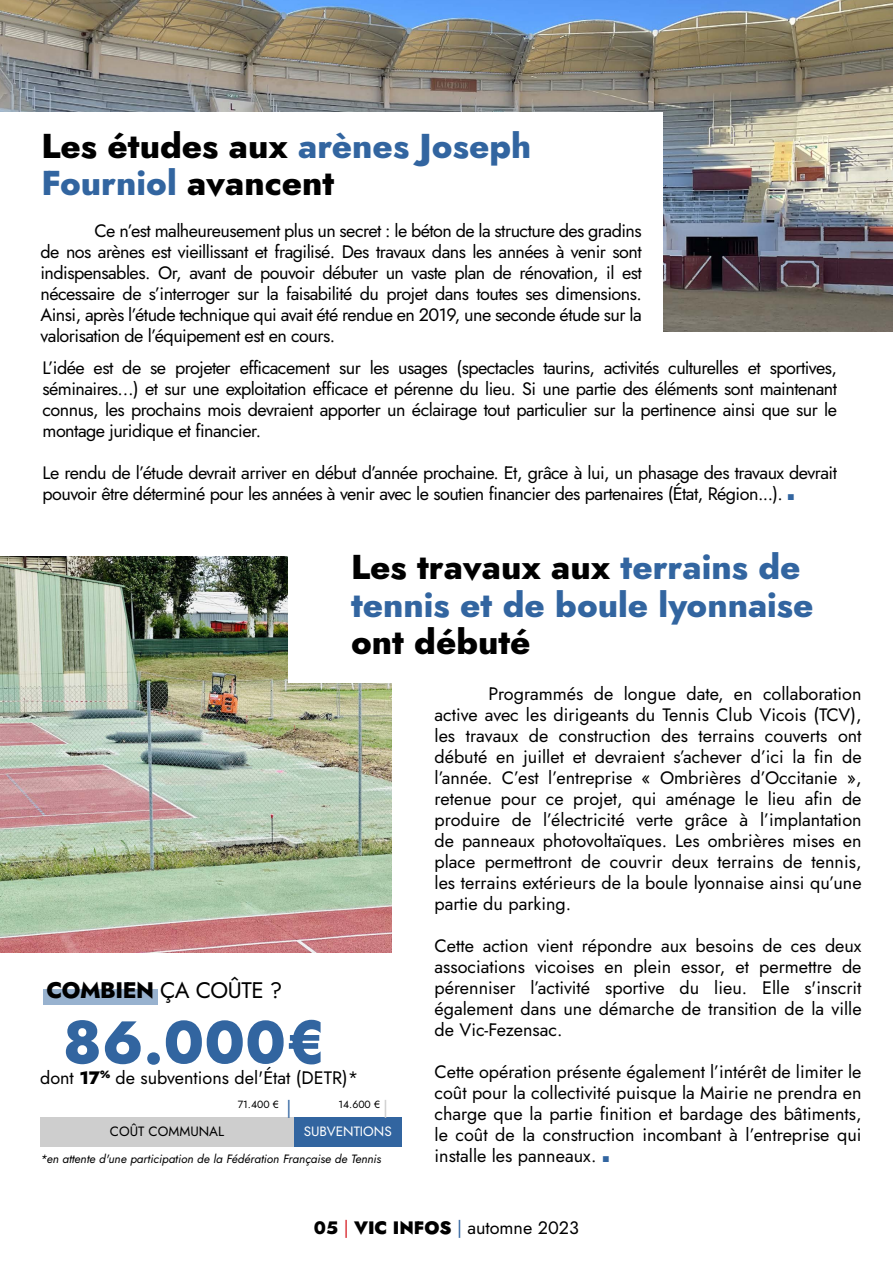
<style>
.page{position:relative;width:893px;height:1263px;background:#fff}
.page>*{position:absolute;margin:0;border:0;box-sizing:border-box;transform-origin:0 0}
.t1{font:800 60px "Jost";color:#3265a0}
.t2{font:800 34.5px/37.5px "Jost";color:#000}
.t3{font:800 34.5px/37.5px "Jost";color:#3265a0}
.t4{font:22.5px "Jost";letter-spacing:-.02em;color:#000}
.t5{font:18px/21px "Jost";letter-spacing:-.03em;color:#000;text-align:justify}
.t6{font:18px "Jost";color:#000}
.t7{font:18px "Jost";color:#3265a0}
.t8{font:18px "Jost";color:#cecece}
.t9{font:13.5px "Jost";color:#000}
.t10{font:13.5px "Jost";color:#fff}
.t11{font:italic 12px "Jost";color:#000}
.t12{font:10.5px "Jost";color:#000}
.s1{color:#3265a0}
.s2{font-family:"Acumin Variable Concept";font-size:22.5px;color:#3265a0}
.s3{color:#000}
.s4{font-weight:800}
.s5{color:#d72329}
.s6{font-weight:900}
</style>
<div class="page">
<img style="left:0;top:556px;width:392px;height:397px">
<img style="left:0;top:0;width:893px;height:332px">
<div style="left:43px;top:989px;width:115px;height:15px;background:#98b2cf"></div>
<div style="left:41px;top:1117px;width:361px;height:30px;background:#3265a0"></div>
<div style="left:41px;top:1117px;width:253px;height:30px;background:#cecece"></div>
<div style="left:0;top:112px;width:662px;height:226px;background:#fff"></div>
<div style="left:288px;top:548px;width:374px;height:135px;background:#fff"></div>
<h2 class="t2" style="left:42px;top:127px;width:491px">Les études aux <span class="s1">arènes Joseph<br>Fourniol</span> avancent</h2>
<p class="t5" style="left:40px;top:221px;width:603px;text-indent:54px">Ce n’est malheureusement plus un secret : le béton de la structure des gradins de nos arènes est vieillissant et fragilisé. Des travaux dans les années à venir sont indispensables. Or, avant de pouvoir débuter un vaste plan de rénovation, il est nécessaire de s’interroger sur la faisabilité du projet dans toutes ses dimensions.<br>Ainsi, après l’étude technique qui avait été rendue en 2019, une seconde étude sur la valorisation de l’équipement est en cours.</p>
<p class="t5" style="left:43px;top:357px;width:796px">L’idée est de se projeter efficacement sur les usages (spectacles taurins, activités culturelles et sportives, séminaires…) et sur une exploitation efficace et pérenne du lieu. Si une partie des éléments sont maintenant connus, les prochains mois devraient apporter un éclairage tout particulier sur la pertinence ainsi que sur le montage juridique et financier.</p>
<p class="t5" style="left:43px;top:462px;width:796px">Le rendu de l’étude devrait arriver en début d’année prochaine. Et, grâce à lui, un phasage des travaux devrait pouvoir être déterminé pour les années à venir avec le soutien financier des partenaires (État, Région...). <span class="s2">.</span></p>
<h2 class="t3" style="left:351px;top:548px;width:464px"><span class="s3">Les travaux aux</span> terrains de tennis et de boule lyonnaise</h2>
<h2 class="t2" style="left:351px;top:623px;width:181px">ont débuté</h2>
<p class="t4" style="left:46px;top:974px;width:237px"><span class="s4">COMBIEN</span> ÇA COÛTE ?</p>
<h1 class="t1" style="left:63px;top:1001px;width:265px">86.000€</h1>
<p class="t6" style="left:40px;top:1066px;width:320px">dont <span class="s4">17</span><sup>%</sup> de subventions del'État (DETR)*</p>
<p class="t9" style="left:110px;top:1122px;width:116px">COÛT COMMUNAL</p>
<p class="t10" style="left:304px;top:1122px;width:90px">SUBVENTIONS</p>
<p class="t7" style="left:286px;top:1095px;width:6px">|</p>
<p class="t8" style="left:383px;top:1095px;width:6px">|</p>
<p class="t12" style="left:238px;top:1097px;width:43px">71.400 €</p>
<p class="t12" style="left:338px;top:1097px;width:43px">14.600 €</p>
<p class="t11" style="left:40px;top:1150px;width:342px">*en attente d'une participation de la Fédération Française de Tennis</p>
<p class="t5" style="left:434px;top:683px;width:429px;text-indent:54px">Programmés de longue date, en collaboration active avec les dirigeants du Tennis Club Vicois (TCV), les travaux de construction des terrains couverts ont débuté en juillet et devraient s’achever d’ici la fin de l’année. C’est l’entreprise « Ombrières d’Occitanie », retenue pour ce projet, qui aménage le lieu afin de produire de l’électricité verte grâce à l’implantation de panneaux photovoltaïques. Les ombrières mises en place permettront de couvrir deux terrains de tennis, les terrains extérieurs de la boule lyonnaise ainsi qu’une partie du parking.</p>
<p class="t5" style="left:434px;top:935px;width:429px">Cette action vient répondre aux besoins de ces deux associations vicoises en plein essor, et permettre de pérenniser l’activité sportive du lieu. Elle s'inscrit également dans une démarche de transition de la ville de Vic-Fezensac.</p>
<p class="t5" style="left:434px;top:1061px;width:429px">Cette opération présente également l’intérêt de limiter le coût pour la collectivité puisque la Mairie ne prendra en charge que la partie finition et bardage des bâtiments, le coût de la construction incombant à l’entreprise qui installe les panneaux. <span class="s2">.</span></p>
<p class="t6" style="left:314px;top:1215px;width:266px"><span class="s4">05</span> <span class="s5">|</span> <span class="s6">VIC INFOS</span> <span class="s1">|</span> automne 2023</p>
</div>
